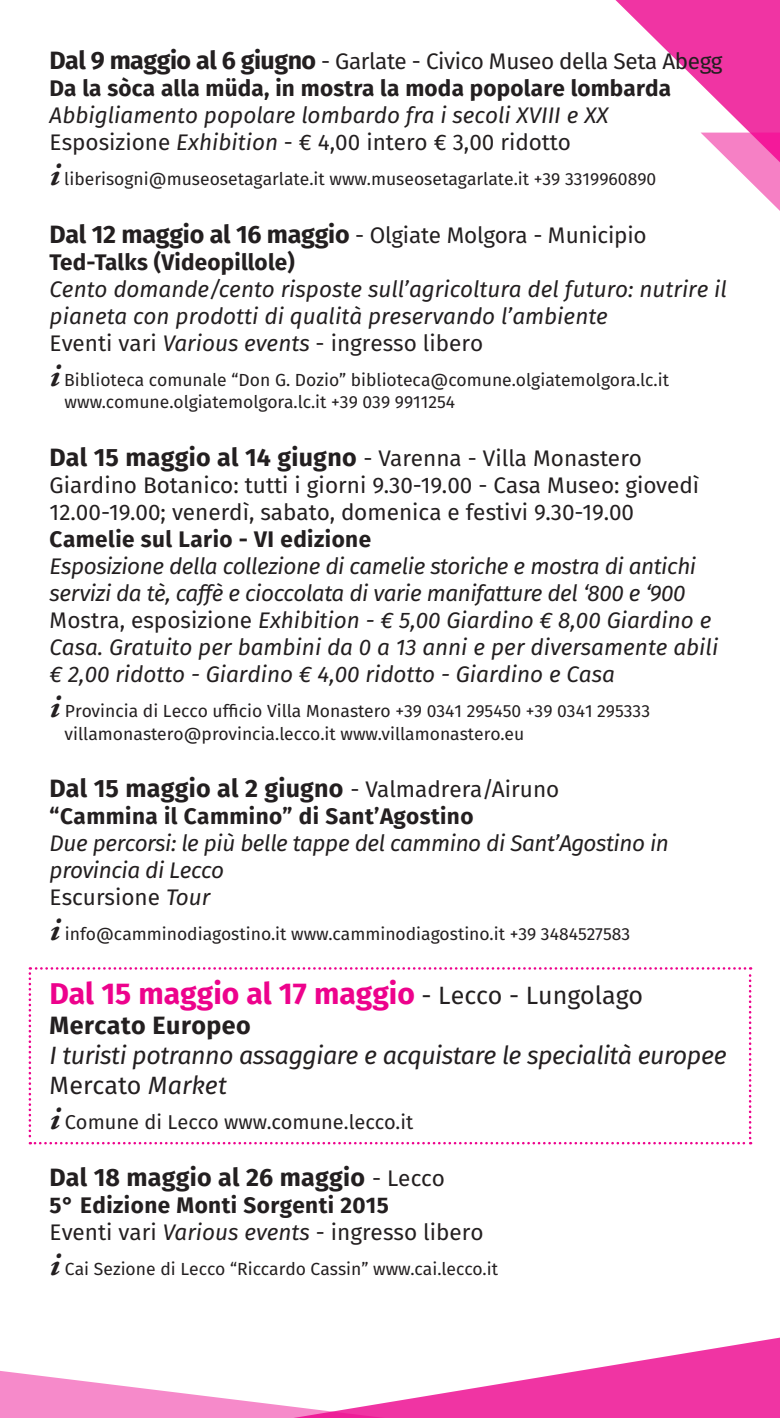
<style>
.page{position:relative;width:780px;height:1418px;background:#fff}
.page>*{position:absolute;margin:0;border:0;box-sizing:border-box;transform-origin:0 0}
.t1{font:700 30px "Fira Sans";color:#ed028c}
.t2{font:700 25px "Fira Sans";letter-spacing:.01em;color:#231f20}
.Descrizione{font:italic 25px "Fira Sans";letter-spacing:-.02em;color:#231f20}
.GENERICO{font:25px "Fira Sans";letter-spacing:-.005em;color:#231f20}
.Descrizione-2{font:22.5px/27px "Fira Sans";color:#231f20}
.Descrizione-3{font:italic 22.5px/27px "Fira Sans";letter-spacing:-.02em;color:#231f20}
.GENERICO-2{font:italic 22.5px/27px "Fira Sans";color:#231f20}
.Titolo{font:700 22.5px "Fira Sans";letter-spacing:.02em;color:#231f20}
.Descrizione-4{font:italic 22.5px/27px "Fira Sans";color:#231f20}
.Descrizione-5{font:22.5px "Fira Sans";letter-spacing:-.02em;color:#231f20}
.GENERICO-3{font:22.5px "Fira Sans";color:#231f20}
.Info{font:20px "Fira Sans";color:#231f20}
.Info-2{font:17.5px/22.5px "Fira Sans";color:#231f20}
.s1{font-weight:700;font-size:25px}
.s2{font-style:italic}
.s3{font-family:"Adobe Garamond";font-weight:700;font-style:italic;font-size:32.5px}
.s4{font-style:normal}
.s5{font-weight:400;font-size:22.5px}
.s6{font-weight:400;font-size:25px;color:#231f20}
</style>
<div class="page">
<svg style="left:615px;top:0;width:165px;height:211px"></svg>
<svg style="left:29px;top:967px;width:722px;height:177px"></svg>
<svg style="left:0;top:1337px;width:780px;height:80px"></svg>
<p class="Descrizione-5" style="left:50px;top:46px;width:674px"><span class="s1">Dal 9 maggio al 6 giugno</span> - Garlate - Civico Museo della Seta Abegg</p>
<p class="Titolo" style="left:50px;top:73px;width:623px">Da la sòca alla müda, in mostra la moda popolare lombarda</p>
<p class="Descrizione-4" style="left:50px;top:104px;width:560px">Abbigliamento popolare lombardo fra i secoli XVIII e XX</p>
<p class="Descrizione-2" style="left:50px;top:131px;width:523px">Esposizione <span class="s2">Exhibition</span> - € 4,00 intero € 3,00 ridotto</p>
<p class="Info-2" style="left:50px;top:169px;width:608px"><span class="s3">i</span> liberisogni@museosetagarlate.it www.museosetagarlate.it +39 3319960890</p>
<p class="Descrizione-2" style="left:50px;top:223px;width:598px"><span class="s1">Dal 12 maggio al 16 maggio</span> - Olgiate Molgora - Municipio</p>
<p class="Titolo" style="left:50px;top:246px;width:246px">Ted-Talks (Videopillole)</p>
<p class="Descrizione-4" style="left:50px;top:277px;width:679px">Cento domande/cento risposte sull’agricoltura del futuro: nutrire il pianeta con prodotti di qualità preservando l’ambiente</p>
<p class="Descrizione-2" style="left:50px;top:331px;width:435px">Eventi vari <span class="s2">Various events</span> - ingresso libero</p>
<p class="Info-2" style="left:50px;top:370px;width:621px"><span class="s3">i</span> Biblioteca comunale “Don G. Dozio” biblioteca@comune.olgiatemolgora.lc.it</p>
<p class="Info-2" style="left:65px;top:392px;width:392px">www.comune.olgiatemolgora.lc.it +39 039 9911254</p>
<p class="Descrizione-2" style="left:50px;top:446px;width:651px"><span class="s1">Dal 15 maggio al 14 giugno</span> - Varenna - Villa Monastero<br>Giardino Botanico: tutti i giorni 9.30-19.00 - Casa Museo: giovedì<br>12.00-19.00; venerdì, sabato, domenica e festivi 9.30-19.00</p>
<p class="Titolo" style="left:50px;top:523px;width:323px">Camelie sul Lario - VI edizione</p>
<p class="Descrizione-3" style="left:50px;top:554px;width:648px">Esposizione della collezione di camelie storiche e mostra di antichi servizi da tè, caffè e cioccolata di varie manifatture del ‘800 e ‘900</p>
<p class="GENERICO-2" style="left:50px;top:608px;width:670px"><span class="s4">Mostra, esposizione</span> Exhibition - € 5,00 Giardino € 8,00 Giardino e<br>Casa. Gratuito per bambini da 0 a 13 anni e per diversamente abili</p>
<p class="GENERICO-2" style="left:50px;top:662px;width:566px">€ 2,00 ridotto - Giardino € 4,00 ridotto - Giardino e Casa</p>
<p class="Info-2" style="left:65px;top:701px;width:587px;text-indent:-15px"><span class="s3">i</span> Provincia di Lecco ufficio Villa Monastero +39 0341 295450 +39 0341 295333 villamonastero@provincia.lecco.it www.villamonastero.eu</p>
<p class="t2" style="left:50px;top:770px;width:511px">Dal 15 maggio al 2 giugno <span class="s5">- Valmadrera/Airuno</span></p>
<p class="Titolo" style="left:50px;top:800px;width:425px">“Cammina il Cammino” di Sant’Agostino</p>
<p class="Descrizione-3" style="left:50px;top:831px;width:620px">Due percorsi: le più belle tappe del cammino di Sant’Agostino in provincia di Lecco</p>
<p class="GENERICO-3" style="left:50px;top:881px;width:162px">Escursione <span class="s2">Tour</span></p>
<p class="Info-2" style="left:50px;top:924px;width:582px"><span class="s3">i</span> info@camminodiagostino.it www.camminodiagostino.it +39 3484527583</p>
<p class="t1" style="left:50px;top:972px;width:594px">Dal 15 maggio al 17 maggio <span class="s6">- Lecco - Lungolago</span></p>
<p class="t2" style="left:50px;top:1007px;width:203px">Mercato Europeo</p>
<p class="Descrizione" style="left:50px;top:1037px;width:678px">I turisti potranno assaggiare e acquistare le specialità europee</p>
<p class="GENERICO" style="left:50px;top:1067px;width:179px">Mercato <span class="s2">Market</span></p>
<p class="Info" style="left:50px;top:1107px;width:365px"><span class="s3">i</span> Comune di Lecco www.comune.lecco.it</p>
<p class="t2" style="left:50px;top:1159px;width:397px">Dal 18 maggio al 26 maggio <span class="s5">- Lecco</span></p>
<p class="Titolo" style="left:50px;top:1189px;width:341px">5° Edizione Monti Sorgenti 2015</p>
<p class="GENERICO-3" style="left:50px;top:1216px;width:435px">Eventi vari <span class="s2">Various events</span> - ingresso libero</p>
<p class="Info-2" style="left:50px;top:1259px;width:450px"><span class="s3">i</span> Cai Sezione di Lecco “Riccardo Cassin” www.cai.lecco.it</p>
</div>
